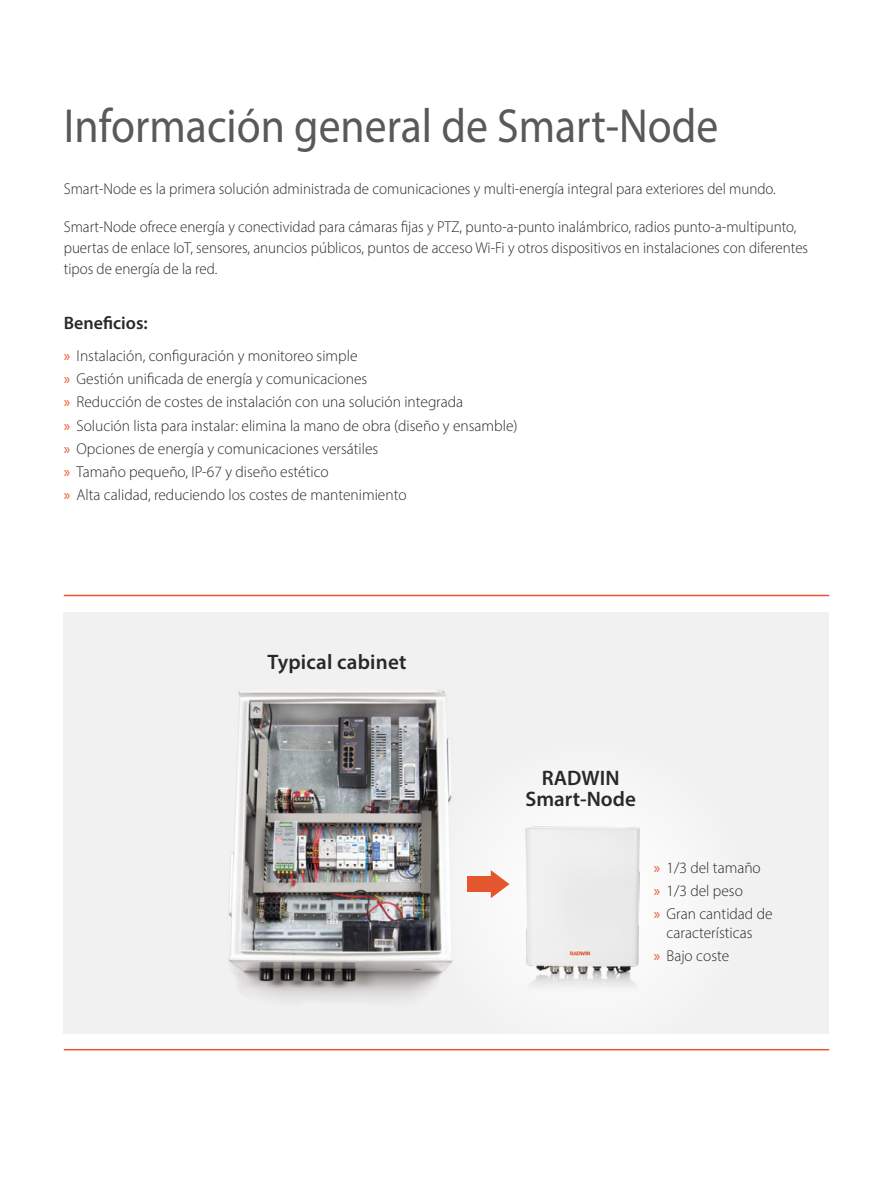
<style>
.page{position:relative;width:893px;height:1191px;background:#fff}
.page>*{position:absolute;margin:0;border:0;box-sizing:border-box;transform-origin:0 0}
.t1{font:48px "Myriad Pro";color:#58595b;scale:.91 1}
.t2{font:600 21px/21px "Myriad Pro";letter-spacing:.01em;color:#292829;text-align:center}
.t3{font:600 18px "Myriad Pro";color:#292829}
.t4{font:300 15.75px/23.1px "Myriad Pro";color:#292829}
.t5{font:300 15.75px/21px "Myriad Pro";color:#292829;scale:.95 1}
.s1{font-weight:400;color:#e4562e}
</style>
<div class="page">
<div style="left:64px;top:612px;width:765px;height:421px;background:#f1f1f2"></div>
<div style="left:425px;top:735px;width:324px;height:327px;background:#f5f5f6"></div>
<img style="left:228px;top:891px;width:248px;height:109px">
<img style="left:229px;top:690px;width:224px;height:290px">
<div style="left:467px;top:876px;width:25px;height:15px;background:#e4562e"></div>
<svg style="left:491px;top:870px;width:18px;height:28px"></svg>
<hr style="left:64px;top:595px;width:765px;height:1px;background:#e4562e">
<hr style="left:64px;top:1049px;width:765px;height:1px;background:#e4562e">
<img style="left:525px;top:826px;width:114px;height:159px">
<h1 class="t1" style="left:64px;top:97px;width:721px">Información general de Smart-Node</h1>
<p class="t5" style="left:64px;top:178px;width:751px">Smart-Node es la primera solución administrada de comunicaciones y multi-energía integral para exteriores del mundo.</p>
<p class="t5" style="left:64px;top:216px;width:785px">Smart-Node ofrece energía y conectividad para cámaras fijas y PTZ, punto-a-punto inalámbrico, radios punto-a-multipunto, puertas de enlace IoT, sensores, anuncios públicos, puntos de acceso Wi-Fi y otros dispositivos en instalaciones con diferentes tipos de energía de la red.</p>
<p class="t3" style="left:64px;top:312px;width:85px">Beneficios:</p>
<p class="t4" style="left:64px;top:344px;width:455px"><span class="s1">»</span> Instalación, configuración y monitoreo simple<br><span class="s1">»</span> Gestión unificada de energía y comunicaciones<br><span class="s1">»</span> Reducción de costes de instalación con una solución integrada<br><span class="s1">»</span> Solución lista para instalar: elimina la mano de obra (diseño y ensamble) <span class="s1">»</span> Opciones de energía y comunicaciones versátiles<br><span class="s1">»</span> Tamaño pequeño, IP-67 y diseño estético<br><span class="s1">»</span> Alta calidad, reduciendo los costes de mantenimiento</p>
<h2 class="t2" style="left:267px;top:651px;width:140px">Typical cabinet</h2>
<h2 class="t2" style="left:525px;top:766px;width:112px">RADWIN<br>Smart-Node</h2>
<p class="t4" style="left:654px;top:856px;width:120px"><span class="s1">»</span> 1/3 del tamaño<br><span class="s1">»</span> 1/3 del peso<br><span class="s1">»</span> Gran cantidad de</p>
<p class="t4" style="left:654px;top:921px;width:100px;text-indent:13px">características <span class="s1">»</span> Bajo coste</p>
</div>
